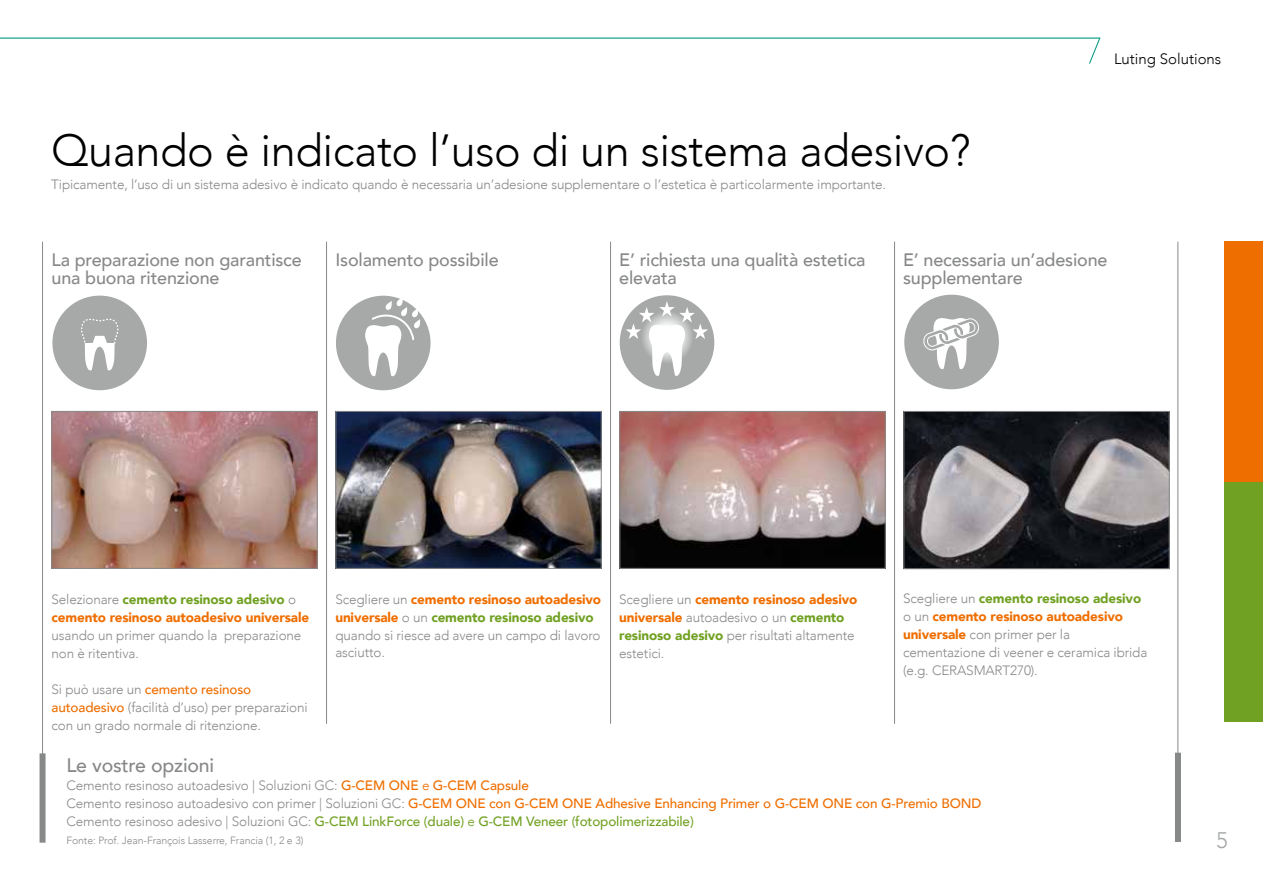
<style>
.page{position:relative;width:1263px;height:893px;background:#fff}
.page>*{position:absolute;margin:0;border:0;box-sizing:border-box;transform-origin:0 0}
.t1{font:300 45px "Avenir";letter-spacing:-.01em;color:#000}
.t2{font:300 22.5px "Avenir";color:#a7a9a9}
.t3{font:500 19.5px "Avenir";letter-spacing:-.01em;color:#878988}
.t4{font:500 18px/18px "Avenir";letter-spacing:-.01em;color:#878988}
.t5{font:300 15px "Avenir";color:#000}
.t6{font:300 13.5px/18px "Avenir";letter-spacing:-.01em;color:#878988}
.t7{font:900 13.5px/18px "Avenir";letter-spacing:-.01em;color:#ef6e00}
.t8{font:300 10.5px "Avenir";letter-spacing:-.01em;color:#878988}
.s1{font-weight:300;color:#878988}
.s2{color:#71a123}
.s3{font-weight:500;color:#ef6e00}
.s4{font-weight:900;color:#ef6e00}
.s5{font-weight:900;color:#71a123}
.s6{color:#ef6e00}
.s7{font-weight:500;color:#71a123}
</style>
<div class="page">
<hr style="left:42px;top:242px;width:1px;height:518px;background:#878988">
<hr style="left:326px;top:242px;width:1px;height:482px;background:#878988">
<hr style="left:894px;top:242px;width:1px;height:482px;background:#878988">
<hr style="left:1177px;top:242px;width:1px;height:518px;background:#878988">
<img style="left:54px;top:413px;width:261px;height:154px">
<div style="left:52px;top:411px;width:265px;height:158px;border:1px solid #878988"></div>
<img style="left:338px;top:413px;width:261px;height:154px">
<div style="left:336px;top:411px;width:265px;height:158px;border:1px solid #878988"></div>
<img style="left:906px;top:413px;width:261px;height:154px">
<div style="left:904px;top:411px;width:265px;height:158px;border:1px solid #878988"></div>
<div style="left:40px;top:753px;width:6px;height:90px;background:#878988"></div>
<div style="left:1175px;top:753px;width:6px;height:89px;background:#878988"></div>
<div style="left:1225px;top:481px;width:38px;height:240px;background:#71a123"></div>
<div style="left:1225px;top:241px;width:38px;height:240px;background:#ef6e00"></div>
<hr style="left:610px;top:242px;width:1px;height:482px;background:#878988">
<img style="left:622px;top:413px;width:261px;height:154px">
<div style="left:620px;top:411px;width:265px;height:158px;border:1px solid #878988"></div>
<div style="left:52px;top:296px;width:95px;height:94px;background:#a7a9a9;border-radius:50%"></div>
<svg style="left:80px;top:318px;width:39px;height:73px"></svg>
<hr style="left:48px;top:290px;width:1px;height:104px;background:#00a7c1">
<hr style="left:164px;top:290px;width:1px;height:104px;background:#00a7c1">
<hr style="left:293px;top:290px;width:1px;height:104px;background:#00a7c1">
<hr style="left:422px;top:290px;width:1px;height:104px;background:#00a7c1">
<hr style="left:547px;top:290px;width:1px;height:104px;background:#00a7c1">
<hr style="left:675px;top:290px;width:1px;height:104px;background:#00a7c1">
<hr style="left:821px;top:290px;width:1px;height:104px;background:#00a7c1">
<hr style="left:948px;top:290px;width:1px;height:104px;background:#00a7c1">
<hr style="left:1069px;top:290px;width:1px;height:104px;background:#00a7c1">
<div style="left:336px;top:296px;width:95px;height:94px;background:#a7a9a9;border-radius:50%"></div>
<svg style="left:365px;top:297px;width:55px;height:79px"></svg>
<hr style="left:328px;top:290px;width:1px;height:104px;background:#00a7c1">
<hr style="left:447px;top:290px;width:1px;height:104px;background:#00a7c1">
<hr style="left:577px;top:290px;width:1px;height:104px;background:#00a7c1">
<hr style="left:701px;top:290px;width:1px;height:104px;background:#00a7c1">
<hr style="left:829px;top:290px;width:1px;height:104px;background:#00a7c1">
<hr style="left:975px;top:290px;width:1px;height:104px;background:#00a7c1">
<hr style="left:1102px;top:290px;width:1px;height:104px;background:#00a7c1">
<hr style="left:1223px;top:290px;width:1px;height:104px;background:#00a7c1">
<div style="left:620px;top:295px;width:94px;height:95px;background:#a7a9a9;border-radius:47px"></div>
<svg style="left:626px;top:301px;width:82px;height:75px"></svg>
<hr style="left:616px;top:290px;width:1px;height:104px;background:#00a7c1">
<hr style="left:731px;top:290px;width:1px;height:104px;background:#00a7c1">
<hr style="left:855px;top:290px;width:1px;height:104px;background:#00a7c1">
<hr style="left:984px;top:290px;width:1px;height:104px;background:#00a7c1">
<hr style="left:1130px;top:290px;width:1px;height:104px;background:#00a7c1">
<hr style="left:1256px;top:290px;width:1px;height:104px;background:#00a7c1">
<div style="left:904px;top:295px;width:95px;height:94px;background:#a7a9a9;border-radius:50%"></div>
<svg style="left:923px;top:318px;width:56px;height:51px"></svg>
<hr style="left:901px;top:290px;width:1px;height:104px;background:#00a7c1">
<hr style="left:1013px;top:290px;width:1px;height:104px;background:#00a7c1">
<hr style="left:1141px;top:290px;width:1px;height:104px;background:#00a7c1">
<hr style="left:1262px;top:290px;width:1px;height:104px;background:#00a7c1">
<svg style="left:0;top:37px;width:1101px;height:27px"></svg>
<p class="t5" style="left:1114px;top:50px;width:109px">Luting Solutions</p>
<h1 class="t1" style="left:51px;top:124px;width:921px">Quando è indicato l’uso di un sistema adesivo?</h1>
<p class="t6" style="left:51px;top:175px;width:836px">Tipicamente, l’uso di un sistema adesivo è indicato quando è necessaria un’adesione supplementare o l’estetica è particolarmente importante.</p>
<h3 class="t4" style="left:52px;top:250px;width:252px">La preparazione non garantisce una buona ritenzione</h3>
<h3 class="t4" style="left:335px;top:250px;width:165px">Isolamento possibile</h3>
<h3 class="t4" style="left:903px;top:250px;width:206px">E’ necessaria un’adesione supplementare</h3>
<h3 class="t4" style="left:619px;top:250px;width:248px">E’ richiesta una qualità estetica elevata</h3>
<p class="t7" style="left:52px;top:589px;width:259px"><span class="s1">Selezionare</span> <span class="s2">cemento resinoso adesivo</span> <span class="s1">o </span>cemento resinoso autoadesivo universale</p>
<p class="t6" style="left:52px;top:626px;width:251px">usando un primer quando la preparazione non è ritentiva.</p>
<p class="t6" style="left:52px;top:680px;width:258px">Si può usare un <span class="s3">cemento resinoso autoadesivo</span> (facilità d’uso) per preparazioni con un grado normale di ritenzione.</p>
<p class="t6" style="left:335px;top:590px;width:267px">Scegliere un <span class="s4">cemento resinoso autoadesivo universale</span> o un <span class="s5">cemento resinoso adesivo </span>quando si riesce ad avere un campo di lavoro asciutto.</p>
<p class="t6" style="left:903px;top:590px;width:246px">Scegliere un <span class="s5">cemento resinoso adesivo </span>o un <span class="s4">cemento resinoso autoadesivo universale</span> con primer per la cementazione di veener e ceramica ibrida (e.g. CERASMART270).</p>
<p class="t6" style="left:619px;top:590px;width:240px">Scegliere un <span class="s4">cemento resinoso adesivo universale</span> autoadesivo o un <span class="s5">cemento resinoso adesivo</span> per risultati altamente estetici.</p>
<h3 class="t3" style="left:66px;top:748px;width:149px">Le vostre opzioni</h3>
<p class="t6" style="left:66px;top:776px;width:917px">Cemento resinoso autoadesivo | Soluzioni GC: <span class="s3">G-CEM ONE</span> <span class="s6">e</span> <span class="s3">G-CEM Capsule<br></span>Cemento resinoso autoadesivo con primer | Soluzioni GC: <span class="s3">G-CEM ONE con G-CEM ONE Adhesive Enhancing Primer o G-CEM ONE con G-Premio BOND<br></span>Cemento resinoso adesivo | Soluzioni GC: <span class="s7">G-CEM LinkForce (duale)</span> <span class="s2">e</span> <span class="s7">G-CEM Veneer (fotopolimerizzabile)</span></p>
<p class="t8" style="left:66px;top:834px;width:239px">Fonte: Prof. Jean-François Lasserre, Francia (1, 2 e 3)</p>
<h2 class="t2" style="left:1216px;top:827px;width:13px">5</h2>
</div>
